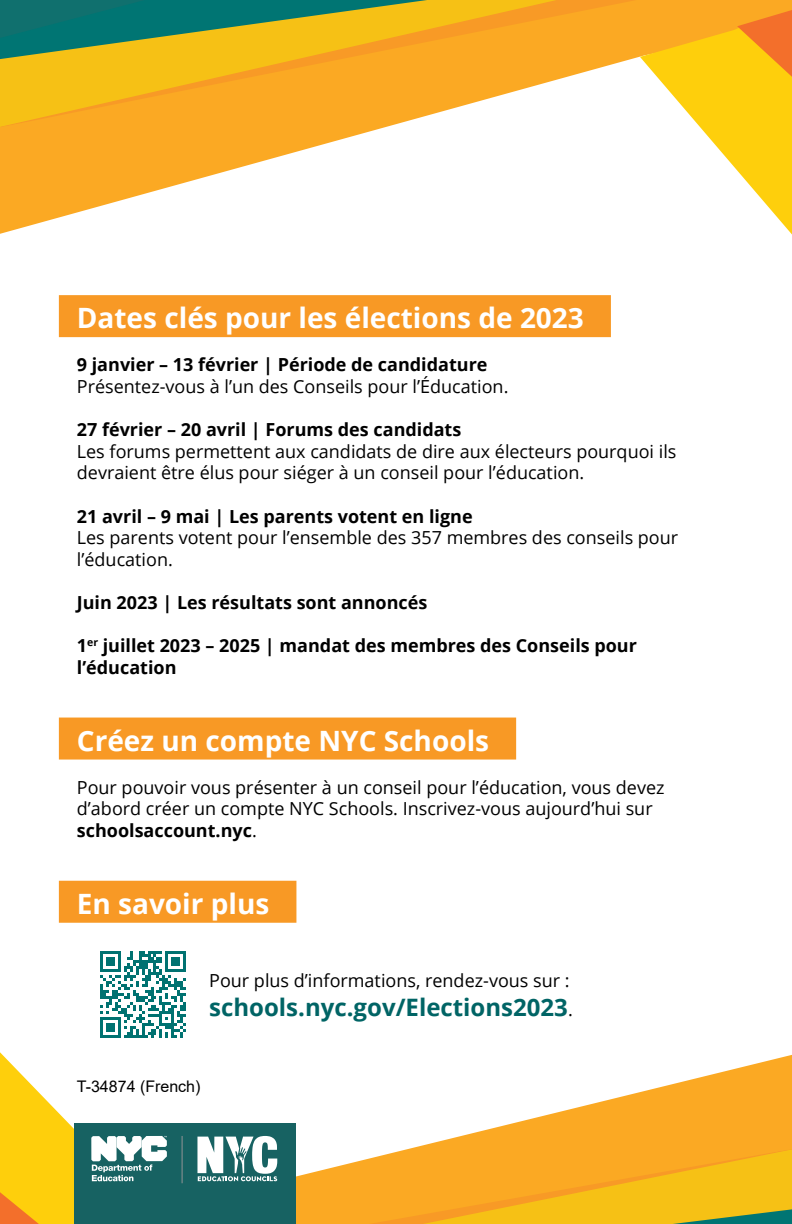
<style>
.page{position:relative;width:792px;height:1224px;background:#fff}
.page>*{position:absolute;margin:0;border:0;box-sizing:border-box;transform-origin:0 0}
.t1{font:700 28px "Open Sans";color:#fff}
.Body_Text{font:700 24px "Open Sans";color:#006465}
.Body_Text-2{font:18px/21.6px "Open Sans";color:#000}
.Body_Text-3{font:700 18px/21.6px "Open Sans";color:#000}
.t2{font:16px "Arial";color:#000}
.s1{font-weight:700}
.s2{font-weight:400;font-size:18px;color:#000}
</style>
<div class="page">
<svg style="left:0;top:0;width:792px;height:234px"></svg>
<svg style="left:640px;top:4px;width:152px;height:231px"></svg>
<div style="left:59px;top:295px;width:552px;height:42px;background:#f89925"></div>
<div style="left:59px;top:718px;width:457px;height:42px;background:#f89925"></div>
<div style="left:59px;top:881px;width:237px;height:42px;background:#f89925"></div>
<svg style="left:0;top:951px;width:792px;height:273px"></svg>
<h3 class="t1" style="left:77px;top:298px;width:509px">Dates clés pour les élections de 2023</h3>
<p class="Body_Text-3" style="left:77px;top:354px;width:412px">9 janvier – 13 février | Période de candidature</p>
<p class="Body_Text-2" style="left:77px;top:375px;width:433px">Présentez-vous à l’un des Conseils pour l’Éducation.</p>
<p class="Body_Text-3" style="left:77px;top:418px;width:386px">27 février – 20 avril | Forums des candidats</p>
<p class="Body_Text-2" style="left:77px;top:440px;width:601px">Les forums permettent aux candidats de dire aux électeurs pourquoi ils devraient être élus pour siéger à un conseil pour l’éducation.</p>
<p class="Body_Text-3" style="left:77px;top:505px;width:397px">21 avril – 9 mai | Les parents votent en ligne</p>
<p class="Body_Text-2" style="left:77px;top:526px;width:603px">Les parents votent pour l’ensemble des 357 membres des conseils pour l’éducation.</p>
<p class="Body_Text-3" style="left:77px;top:591px;width:352px">Juin 2023 | Les résultats sont annoncés</p>
<p class="Body_Text-3" style="left:77px;top:634px;width:562px">1<sup>er</sup> juillet 2023 – 2025 | mandat des membres des Conseils pour l’éducation</p>
<h3 class="t1" style="left:77px;top:721px;width:414px">Créez un compte NYC Schools</h3>
<p class="Body_Text-2" style="left:77px;top:776px;width:589px">Pour pouvoir vous présenter à un conseil pour l’éducation, vous devez d’abord créer un compte NYC Schools. Inscrivez-vous aujourd’hui sur <span class="s1">schoolsaccount.nyc</span>.</p>
<h3 class="t1" style="left:77px;top:884px;width:194px">En savoir plus</h3>
<p class="Body_Text-2" style="left:209px;top:970px;width:362px">Pour plus d’informations, rendez-vous sur :</p>
<p class="Body_Text" style="left:209px;top:991px;width:365px">schools.nyc.gov/Elections2023<span class="s2">.</span></p>
<p class="t2" style="left:77px;top:1075px;width:125px">T-34874 (French)</p>
</div>
